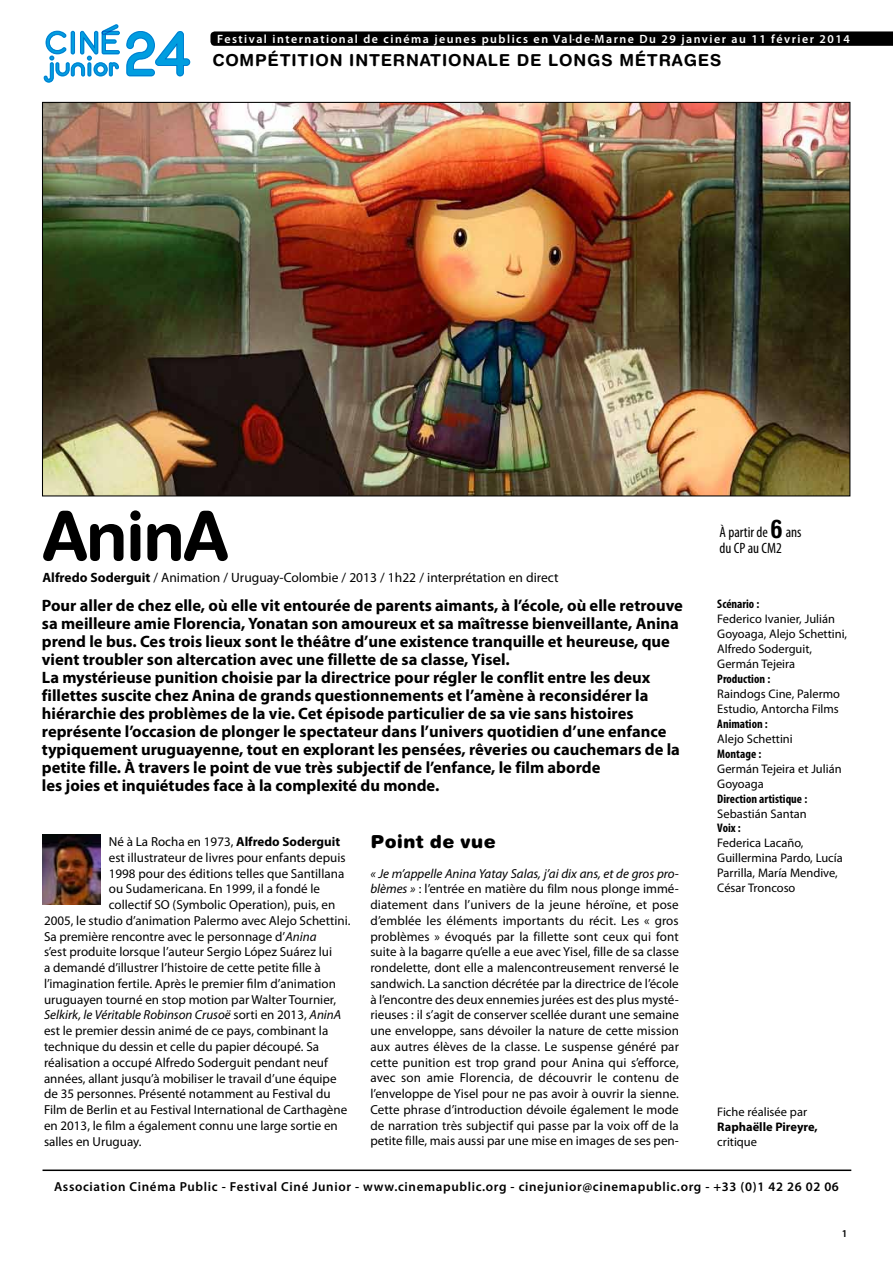
<style>
.page{position:relative;width:893px;height:1263px;background:#fff}
.page>*{position:absolute;margin:0;border:0;box-sizing:border-box;transform-origin:0 0}
.t1{font:700 67.5px "Helvetica Rounded";color:#000}
.t2{font:900 18px "Helvetica Rounded";letter-spacing:.03em;color:#000}
.t3{font:700 16.5px/18px "Myriad Pro";color:#000}
.t4{font:700 16.5px "Helvetica Rounded";letter-spacing:.05em;color:#000}
.t5{font:condensed 15px/16.5px "Myriad Pro";color:#000}
.t6{font:13.5px "Myriad Pro";color:#000}
.t7{font:13.05px/15.8px "Myriad Pro";color:#000;text-align:justify}
.t8{font:600 13.05px "Myriad Pro";letter-spacing:.05em;color:#000}
.t9{font:italic 13.05px "Myriad Pro";color:#000}
.t10{font:12.45px/15px "Myriad Pro";color:#000}
.t11{font:700 condensed 12.45px "Myriad Pro";color:#000}
.t12{font:700 12.45px "Myriad Pro";color:#000}
.t13{font:600 12px "Myriad Pro";letter-spacing:.125em;color:#fff}
.t14{font:600 10.5px "Myriad Pro";color:#000}
.s1{font-weight:700}
.s2{font-family:"Helvetica Rounded";font-weight:700;font-size:25.5px}
.s3{font-style:italic}
.s4{font-style:normal}
</style>
<div class="page">
<hr style="left:43px;top:1169px;width:808px;height:2px;background:#000">
<img style="left:44px;top:104px;width:804px;height:390px">
<svg style="left:210px;top:31px;width:683px;height:15px;background:#0b0b0b"></svg>
<img style="left:43px;top:835px;width:57px;height:69px">
<svg style="left:126px;top:31px;width:64px;height:45px"></svg>
<svg style="left:44px;top:24px;width:76px;height:58px"></svg>
<p class="t13" style="left:217px;top:31px;width:634px">Festival international de cinéma jeunes publics en Val-de-Marne Du 29 janvier au 11 février 2014</p>
<p class="t4" style="left:213px;top:50px;width:510px">COMPÉTITION INTERNATIONALE DE LONGS MÉTRAGES</p>
<h1 class="t1" style="left:43px;top:495px;width:187px">ANINA</h1>
<p class="t6" style="left:43px;top:569px;width:518px"><span class="s1">Alfredo Soderguit</span> / Animation / Uruguay-Colombie / 2013 / 1h22 / interprétation en direct</p>
<p class="t5" style="left:719px;top:523px;width:84px">À partir de <span class="s2">6</span> ans du CP au CM2</p>
<p class="t3" style="left:42px;top:596px;width:642px">Pour aller de chez elle, où elle vit entourée de parents aimants, à l’école, où elle retrouve sa meilleure amie Florencia, Yonatan son amoureux et sa maîtresse bienveillante, Anina prend le bus. Ces trois lieux sont le théâtre d’une existence tranquille et heureuse, que vient troubler son altercation avec une fillette de sa classe, Yisel.<br>La mystérieuse punition choisie par la directrice pour régler le conflit entre les deux fillettes suscite chez Anina de grands questionnements et l’amène à reconsidérer la hiérarchie des problèmes de la vie. Cet épisode particulier de sa vie sans histoires représente l’occasion de plonger le spectateur dans l’univers quotidien d’une enfance typiquement uruguayenne, tout en explorant les pensées, rêveries ou cauchemars de la petite fille. À travers le point de vue très subjectif de l’enfance, le film aborde<br>les joies et inquiétudes face à la complexité du monde.</p>
<p class="t11" style="left:717px;top:596px;width:44px">Scénario :</p>
<p class="t10" style="left:717px;top:611px;width:131px">Federico Ivanier, Julián<br>Goyoaga, Alejo Schettini,<br>Alfredo Soderguit,<br>Germán Tejeira</p>
<p class="t11" style="left:717px;top:671px;width:54px">Production :</p>
<p class="t10" style="left:717px;top:686px;width:124px">Raindogs Cine, Palermo<br>Estudio, Antorcha Films</p>
<p class="t11" style="left:717px;top:716px;width:52px">Animation :</p>
<p class="t10" style="left:717px;top:731px;width:77px">Alejo Schettini</p>
<p class="t11" style="left:717px;top:746px;width:45px">Montage :</p>
<p class="t10" style="left:717px;top:761px;width:126px">Germán Tejeira et Julián<br>Goyoaga</p>
<p class="t11" style="left:717px;top:791px;width:91px">Direction artistique :</p>
<p class="t10" style="left:717px;top:806px;width:91px">Sebastián Santan</p>
<p class="t11" style="left:717px;top:820px;width:25px">Voix :</p>
<p class="t10" style="left:717px;top:835px;width:127px">Federica Lacaño,<br>Guillermina Pardo, Lucía<br>Parrilla, María Mendive,<br>César Troncoso</p>
<h2 class="t2" style="left:370px;top:830px;width:127px">Point de vue</h2>
<p class="t7" style="left:370px;top:865px;width:310px"><span class="s3">« Je m’appelle Anina Yatay Salas, j’ai dix ans, et de gros pro&shy;blèmes »</span> : l’entrée en matière du film nous plonge immé&shy;diatement dans l’univers de la jeune héroïne, et pose d’emblée les éléments importants du récit. Les « gros problèmes » évoqués par la fillette sont ceux qui font suite à la bagarre qu’elle a eue avec Yisel, fille de sa classe rondelette, dont elle a malencontreusement renversé le sandwich. La sanction décrétée par la directrice de l’école à l’encontre des deux ennemies jurées est des plus mysté&shy;rieuses : il s’agit de conserver scellée durant une semaine une enveloppe, sans dévoiler la nature de cette mission aux autres élèves de la classe. Le suspense généré par cette punition est trop grand pour Anina qui s’efforce, avec son amie Florencia, de découvrir le contenu de l’enveloppe de Yisel pour ne pas avoir à ouvrir la sienne.<br>Cette phrase d’introduction dévoile également le mode de narration très subjectif qui passe par la voix off de la petite fille, mais aussi par une mise en images de ses pen-</p>
<p class="t8" style="left:54px;top:1178px;width:786px">Association Cinéma Public - Festival Ciné Junior - www.cinemapublic.org - cinejunior@cinemapublic.org - +33 (0)1 42 26 02 06</p>
<p class="t7" style="left:109px;top:834px;width:233px">Né à La Rocha en 1973, <span class="s1">Alfredo Soderguit</span></p>
<p class="t7" style="left:109px;top:849px;width:238px">est illustrateur de livres pour enfants depuis</p>
<p class="t7" style="left:109px;top:865px;width:237px">1998 pour des éditions telles que Santillana</p>
<p class="t7" style="left:109px;top:881px;width:213px">ou Sudamericana. En 1999, il a fondé le</p>
<p class="t7" style="left:109px;top:897px;width:228px">collectif SO (Symbolic Operation), puis, en</p>
<p class="t7" style="left:44px;top:912px;width:308px">2005, le studio d’animation Palermo avec Alejo Schettini.</p>
<p class="t7" style="left:44px;top:928px;width:274px">Sa première rencontre avec le personnage d’<span class="s3">Anina</span></p>
<p class="t7" style="left:44px;top:944px;width:290px">s’est produite lorsque l’auteur Sergio López Suárez lui</p>
<p class="t7" style="left:44px;top:960px;width:278px">a demandé d’illustrer l’histoire de cette petite fille à</p>
<p class="t7" style="left:44px;top:975px;width:293px">l’imagination fertile. Après le premier film d’animation</p>
<p class="t7" style="left:44px;top:991px;width:294px">uruguayen tourné en stop motion par Walter Tournier,</p>
<p class="t9" style="left:44px;top:1007px;width:299px">Selkirk, le Véritable Robinson Crusoë <span class="s4">sorti en 2013,</span> AninA</p>
<p class="t7" style="left:44px;top:1023px;width:286px">est le premier dessin animé de ce pays, combinant la</p>
<p class="t7" style="left:44px;top:1038px;width:277px">technique du dessin et celle du papier découpé. Sa</p>
<p class="t7" style="left:44px;top:1054px;width:285px">réalisation a occupé Alfredo Soderguit pendant neuf</p>
<p class="t7" style="left:44px;top:1070px;width:294px">années, allant jusqu’à mobiliser le travail d’une équipe</p>
<p class="t7" style="left:44px;top:1086px;width:288px">de 35 personnes. Présenté notamment au Festival du</p>
<p class="t7" style="left:44px;top:1101px;width:305px">Film de Berlin et au Festival International de Carthagène</p>
<p class="t7" style="left:44px;top:1117px;width:295px">en 2013, le film a également connu une large sortie en</p>
<p class="t7" style="left:44px;top:1133px;width:99px">salles en Uruguay.</p>
<p class="t10" style="left:717px;top:1104px;width:91px">Fiche réalisée par</p>
<p class="t12" style="left:717px;top:1118px;width:102px">Raphaëlle Pireyre,</p>
<p class="t10" style="left:717px;top:1134px;width:41px">critique</p>
<p class="t14" style="left:842px;top:1227px;width:7px">1</p>
</div>
